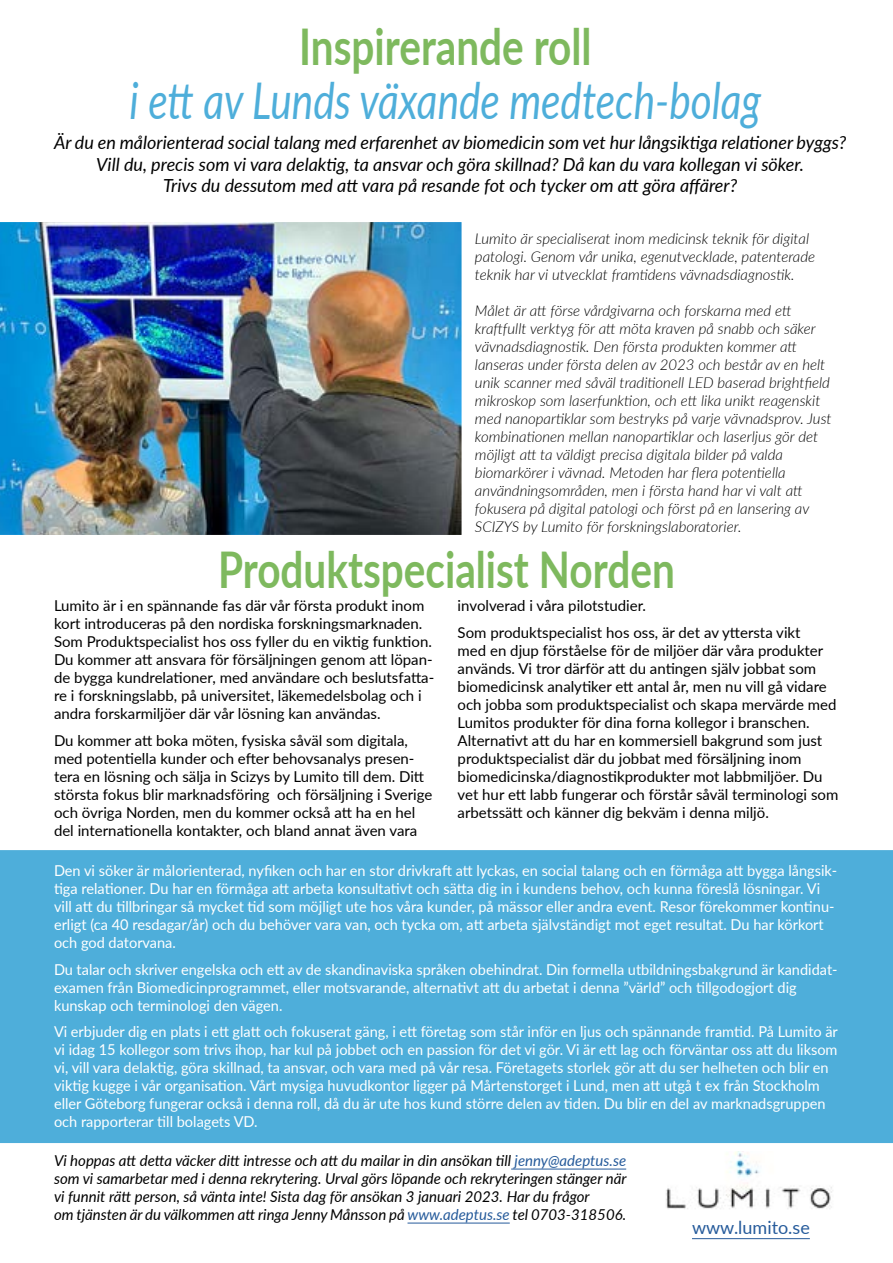
<style>
.page{position:relative;width:893px;height:1263px;background:#fff}
.page>*{position:absolute;margin:0;border:0;box-sizing:border-box;transform-origin:0 0}
.t1{font:700 50.7px "Lato";color:#7eb95e;scale:.8 1}
.t2{font:italic 50.7px "Lato";color:#4eaeda;scale:.8 1}
.t3{font:italic 18px/21.6px "Lato";color:#000;text-align:center}
.t4{font:18px "Lato";color:#265b9b}
.t5{font:15px/18px "Lato";color:#fff}
.t6{font:15px/18px "Lato";color:#000}
.t7{font:italic 300 15px/18px "Lato";color:#000}
.t8{font:italic 15px/18px "Lato";color:#000}
.s1{color:#265b9b}
</style>
<div class="page">
<div style="left:0;top:850px;width:893px;height:293px;background:#4eaeda"></div>
<img style="left:0;top:222px;width:462px;height:313px">
<img style="left:666px;top:1151px;width:166px;height:58px">
<hr style="left:511px;top:1169px;width:115px;height:1px;background:#265b9b">
<hr style="left:407px;top:1223px;width:103px;height:1px;background:#265b9b">
<hr style="left:692px;top:1238px;width:118px;height:1px;background:#265b9b">
<h1 class="t1" style="left:299px;top:28px;width:367px">Inspirerande roll</h1>
<h1 class="t2" style="left:130px;top:65px;width:791px">i ett av Lunds växande medtech-bolag</h1>
<p class="t3" style="left:54px;top:131px;width:794px">Är du en målorienterad social talang med erfarenhet av biomedicin som vet hur långsiktiga relationer byggs?<br>Vill du, precis som vi vara delaktig, ta ansvar och göra skillnad? Då kan du vara kollegan vi söker.<br>Trivs du dessutom med att vara på resande fot och tycker om att göra affärer?</p>
<p class="t7" style="left:475px;top:231px;width:342px">Lumito är specialiserat inom medicinsk teknik för digital patologi. Genom vår unika, egenutvecklade, patenterade teknik har vi utvecklat framtidens vävnadsdiagnostik.</p>
<p class="t7" style="left:475px;top:301px;width:358px">Målet är att förse vårdgivarna och forskarna med ett kraftfullt verktyg för att möta kraven på snabb och säker vävnadsdiagnostik. Den första produkten kommer att lanseras under första delen av 2023 och består av en helt unik scanner med såväl traditionell LED baserad brightfield mikroskop som laserfunktion, och ett lika unikt reagenskit med nanopartiklar som bestryks på varje vävnadsprov. Just kombinationen mellan nanopartiklar och laserljus gör det möjligt att ta väldigt precisa digitala bilder på valda biomarkörer i vävnad. Metoden har flera potentiella användningsområden, men i första hand har vi valt att fokusera på digital patologi och först på en lansering av SCIZYS by Lumito för forskningslaboratorier.</p>
<h1 class="t1" style="left:218px;top:550px;width:572px">Produktspecialist Norden</h1>
<p class="t6" style="left:54px;top:598px;width:382px">Lumito är i en spännande fas där vår första produkt inom kort introduceras på den nordiska forskningsmarknaden.<br>Som Produktspecialist hos oss fyller du en viktig funktion.<br>Du kommer att ansvara för försäljningen genom att löpan&shy;de bygga kundrelationer, med användare och beslutsfatta&shy;re i forskningslabb, på universitet, läkemedelsbolag och i andra forskarmiljöer där vår lösning kan användas.</p>
<p class="t6" style="left:54px;top:730px;width:380px">Du kommer att boka möten, fysiska såväl som digitala, med potentiella kunder och efter behovsanalys presen&shy;tera en lösning och sälja in Scizys by Lumito till dem. Ditt största fokus blir marknadsföring och försäljning i Sverige och övriga Norden, men du kommer också att ha en hel del internationella kontakter, och bland annat även vara</p>
<p class="t6" style="left:458px;top:593px;width:344px;line-height:26.5px">involverad i våra pilotstudier.<br>Som produktspecialist hos oss, är det av yttersta vikt</p>
<p class="t6" style="left:458px;top:640px;width:382px">med en djup förståelse för de miljöer där våra produkter används. Vi tror därför att du antingen själv jobbat som biomedicinsk analytiker ett antal år, men nu vill gå vidare och jobba som produktspecialist och skapa mervärde med Lumitos produkter för dina forna kollegor i branschen.<br>Alternativt att du har en kommersiell bakgrund som just produktspecialist där du jobbat med försäljning inom biomedicinska/diagnostikprodukter mot labbmiljöer. Du vet hur ett labb fungerar och förstår såväl terminologi som arbetssätt och känner dig bekväm i denna miljö.</p>
<p class="t5" style="left:54px;top:861px;width:785px">Den vi söker är målorienterad, nyfiken och har en stor drivkraft att lyckas, en social talang och en förmåga att bygga långsik&shy;tiga relationer. Du har en förmåga att arbeta konsultativt och sätta dig in i kundens behov, och kunna föreslå lösningar. Vi vill att du tillbringar så mycket tid som möjligt ute hos våra kunder, på mässor eller andra event. Resor förekommer kontinu&shy;erligt (ca 40 resdagar/år) och du behöver vara van, och tycka om, att arbeta självständigt mot eget resultat. Du har körkort och god datorvana.</p>
<p class="t5" style="left:54px;top:960px;width:785px">Du talar och skriver engelska och ett av de skandinaviska språken obehindrat. Din formella utbildningsbakgrund är kandidat&shy;examen från Biomedicinprogrammet, eller motsvarande, alternativt att du arbetat i denna ”värld” och tillgodogjort dig kunskap och terminologi den vägen.</p>
<p class="t5" style="left:54px;top:1022px;width:785px">Vi erbjuder dig en plats i ett glatt och fokuserat gäng, i ett företag som står inför en ljus och spännande framtid. På Lumito är vi idag 15 kollegor som trivs ihop, har kul på jobbet och en passion för det vi gör. Vi är ett lag och förväntar oss att du liksom vi, vill vara delaktig, göra skillnad, ta ansvar, och vara med på vår resa. Företagets storlek gör att du ser helheten och blir en viktig kugge i vår organisation. Vårt mysiga huvudkontor ligger på Mårtenstorget i Lund, men att utgå t ex från Stockholm eller Göteborg fungerar också i denna roll, då du är ute hos kund större delen av tiden. Du blir en del av marknadsgruppen och rapporterar till bolagets VD.</p>
<p class="t8" style="left:54px;top:1150px;width:574px">Vi hoppas att detta väcker ditt intresse och att du mailar in din ansökan till <span class="s1">jenny@adeptus.se </span>som vi samarbetar med i denna rekrytering. Urval görs löpande och rekryteringen stänger när vi funnit rätt person, så vänta inte! Sista dag för ansökan 3 januari 2023. Har du frågor<br>om tjänsten är du välkommen att ringa Jenny Månsson på <span class="s1">www.adeptus.se</span> tel 0703-318506.</p>
<p class="t4" style="left:692px;top:1221px;width:119px">www.lumito.se</p>
</div>
